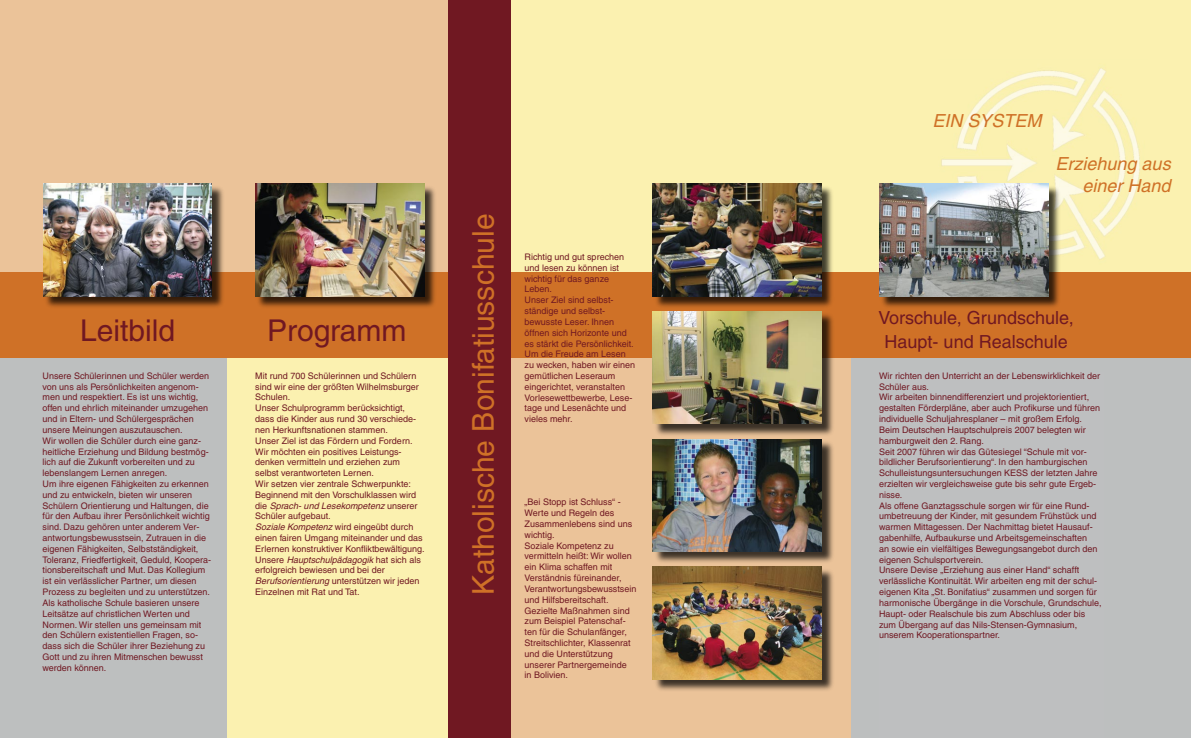
<style>
.page{position:relative;width:1191px;height:738px;background:#fff}
.page>*{position:absolute;margin:0;border:0;box-sizing:border-box;transform-origin:0 0}
.t1{font:30px "Helvetica";color:#cf7127}
.t2{font:30px "Helvetica";color:#701822}
.t3{font:18px/24px "Helvetica";color:#701822;text-align:center}
.t4{font:italic 18px/21.6px "Helvetica";color:#cf7127;text-align:right}
.t5{font:9px/10.8px "Helvetica";color:#701822}
.s1{font-style:italic}
</style>
<div class="page">
<div style="left:0;top:0;width:1191px;height:737px;background:#bdbfbf"></div>
<div style="left:0;top:0;width:519px;height:298px;background:#ebc399"></div>
<div style="left:499px;top:0;width:692px;height:315px;background:#fbf1b0"></div>
<div style="left:227px;top:348px;width:287px;height:389px;background:#fbf1b0"></div>
<div style="left:494px;top:350px;width:356px;height:387px;background:#ebc399"></div>
<img style="left:941px;top:68px;width:199px;height:191px">
<div style="left:0;top:272px;width:1191px;height:85px;background:#cf7127"></div>
<div style="left:44px;top:184px;width:181px;height:125px;background:#000;opacity:.75"></div>
<img style="left:43px;top:183px;width:169px;height:113px">
<div style="left:256px;top:184px;width:182px;height:125px;background:#000;opacity:.75"></div>
<img style="left:255px;top:183px;width:169px;height:113px">
<div style="left:653px;top:184px;width:181px;height:125px;background:#000;opacity:.75"></div>
<img style="left:652px;top:183px;width:169px;height:113px">
<div style="left:653px;top:439px;width:182px;height:125px;background:#000;opacity:.75"></div>
<img style="left:652px;top:439px;width:170px;height:112px">
<div style="left:653px;top:311px;width:182px;height:126px;background:#000;opacity:.75"></div>
<img style="left:652px;top:311px;width:170px;height:112px">
<div style="left:448px;top:0;width:62px;height:737px;background:#701822"></div>
<div style="left:653px;top:567px;width:182px;height:125px;background:#000;opacity:.75"></div>
<img style="left:652px;top:566px;width:170px;height:112px">
<div style="left:879px;top:184px;width:182px;height:125px;background:#000;opacity:.75"></div>
<img style="left:879px;top:183px;width:169px;height:113px">
<h1 class="t2" style="left:80px;top:312px;width:97px">Leitbild</h1>
<h1 class="t2" style="left:267px;top:312px;width:141px">Programm</h1>
<p class="t5" style="left:43px;top:370px;width:170px">Unsere Schülerinnen und Schüler werden von uns als Persönlichkeiten angenom&shy;men und respektiert. Es ist uns wichtig, offen und ehrlich miteinander umzugehen und in Eltern- und Schülergesprächen unsere Meinungen auszutauschen.<br>Wir wollen die Schüler durch eine ganz&shy;heitliche Erziehung und Bildung bestmög&shy;lich auf die Zukunft vorbereiten und zu lebenslangem Lernen anregen.<br>Um ihre eigenen Fähigkeiten zu erkennen und zu entwickeln, bieten wir unseren Schülern Orientierung und Haltungen, die für den Aufbau ihrer Persönlichkeit wichtig sind. Dazu gehören unter anderem Ver&shy;antwortungsbewusstsein, Zutrauen in die eigenen Fähigkeiten, Selbstständigkeit, Toleranz, Friedfertigkeit, Geduld, Koopera&shy;tionsbereitschaft und Mut. Das Kollegium ist ein verlässlicher Partner, um diesen Prozess zu begleiten und zu unterstützen.<br>Als katholische Schule basieren unsere Leitsätze auf christlichen Werten und Normen. Wir stellen uns gemeinsam mit den Schülern existentiellen Fragen, so&shy;dass sich die Schüler ihrer Beziehung zu Gott und zu ihren Mitmenschen bewusst werden können.</p>
<p class="t5" style="left:255px;top:370px;width:171px">Mit rund 700 Schülerinnen und Schülern sind wir eine der größten Wilhelmsburger Schulen.<br>Unser Schulprogramm berücksichtigt, dass die Kinder aus rund 30 verschiede&shy;nen Herkunftsnationen stammen.<br>Unser Ziel ist das Fördern und Fordern.<br>Wir möchten ein positives Leistungs&shy;denken vermitteln und erziehen zum selbst verantworteten Lernen.<br>Wir setzen vier zentrale Schwerpunkte:<br>Beginnend mit den Vorschulklassen wird die <span class="s1">Sprach- und Lesekompetenz</span> unserer Schüler aufgebaut.<br><span class="s1">Soziale Kompetenz</span> wird eingeübt durch einen fairen Umgang miteinander und das Erlernen konstruktiver Konfliktbewältigung.<br>Unsere <span class="s1">Hauptschulpädagogik</span> hat sich als erfolgreich bewiesen und bei der <span class="s1">Berufsorientierung</span> unterstützen wir jeden Einzelnen mit Rat und Tat.</p>
<h1 class="t1" style="left:466px;top:594px;width:382px;rotate:-90deg">Katholische Bonifatiusschule</h1>
<p class="t5" style="left:524px;top:251px;width:112px">Richtig und gut sprechen und lesen zu können ist wichtig für das ganze<br>Leben.<br>Unser Ziel sind selbst&shy;ständige und selbst&shy;bewusste Leser. Ihnen öffnen sich Horizonte und es stärkt die Persönlichkeit.<br>Um die Freude am Lesen zu wecken, haben wir einen gemütlichen Leseraum eingerichtet, veranstalten<br>Vorlesewettbewerbe, Lese&shy;tage und Lesenächte und vieles mehr.</p>
<p class="t5" style="left:524px;top:496px;width:113px">„Bei Stopp ist Schluss“ -<br>Werte und Regeln des<br>Zusammenlebens sind uns wichtig.<br>Soziale Kompetenz zu vermitteln heißt: Wir wollen ein Klima schaffen mit<br>Verständnis füreinander,<br>Verantwortungsbewusstsein und Hilfsbereitschaft.<br>Gezielte Maßnahmen sind zum Beispiel Patenschaf&shy;ten für die Schulanfänger,<br>Streitschlichter, Klassenrat und die Unterstützung unserer Partnergemeinde<br>in Bolivien.</p>
<h2 class="t4" style="left:932px;top:110px;width:111px">EIN SYSTEM</h2>
<h2 class="t4" style="left:1055px;top:153px;width:117px">Erziehung aus einer Hand</h2>
<h2 class="t3" style="left:878px;top:306px;width:197px">Vorschule, Grundschule,<br>Haupt- und Realschule</h2>
<p class="t5" style="left:879px;top:370px;width:224px">Wir richten den Unterricht an der Lebenswirklichkeit der Schüler aus.<br>Wir arbeiten binnendifferenziert und projektorientiert, gestalten Förderpläne, aber auch Profikurse und führen individuelle Schuljahresplaner – mit großem Erfolg.<br>Beim Deutschen Hauptschulpreis 2007 belegten wir hamburgweit den 2. Rang.<br>Seit 2007 führen wir das Gütesiegel “Schule mit vor&shy;bildlicher Berufsorientierung“. In den hamburgischen Schulleistungsuntersuchungen KESS der letzten Jahre erzielten wir vergleichsweise gute bis sehr gute Ergeb&shy;nisse.<br>Als offene Ganztagsschule sorgen wir für eine Rund&shy;umbetreuung der Kinder, mit gesundem Frühstück und warmen Mittagessen. Der Nachmittag bietet Hausauf&shy;gabenhilfe, Aufbaukurse und Arbeitsgemeinschaften<br>an sowie ein vielfältiges Bewegungsangebot durch den eigenen Schulsportverein.<br>Unsere Devise „Erziehung aus einer Hand“ schafft verlässliche Kontinuität. Wir arbeiten eng mit der schul&shy;eigenen Kita „St. Bonifatius“ zusammen und sorgen für harmonische Übergänge in die Vorschule, Grundschule, Haupt- oder Realschule bis zum Abschluss oder bis zum Übergang auf das Nils-Stensen-Gymnasium, unserem Kooperationspartner.</p>
</div>
